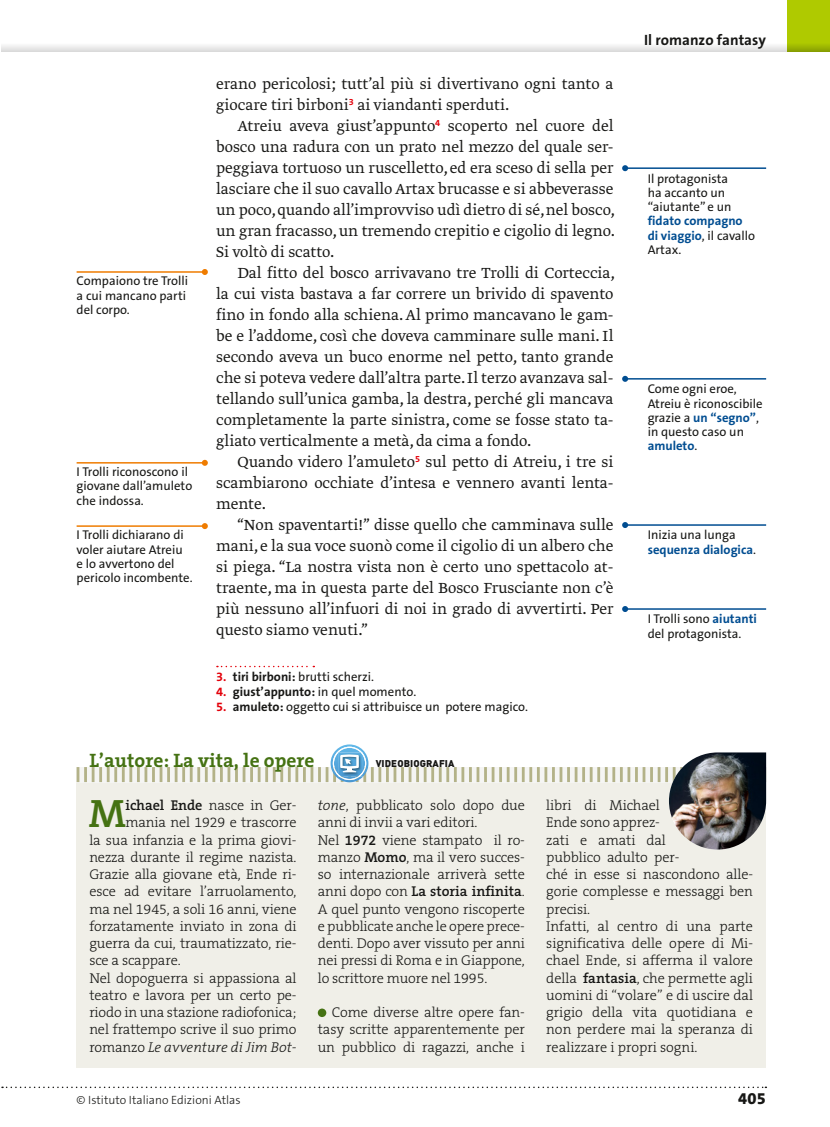
<style>
.page{position:relative;width:830px;height:1127px;background:#fff}
.page>*{position:absolute;margin:0;border:0;box-sizing:border-box;transform-origin:0 0}
.t1{font:600 39.75px "The Serif B6";color:#457213}
.t2{font:700 19.5px "The Serif B7";color:#457213}
.t3{font:300 17.25px/21px "Greta Text Pro";color:#171715;text-align:justify}
.t4{font:800 16.5px "The Sans B8";color:#171715}
.t5{font:700 15px "The Sans B7";color:#171715}
.t6{font:300 14.25px/17.2px "The Serif B3";letter-spacing:-.01em;color:#171715}
.t7{font:600 14.25px "The Serif B6";color:#171715}
.t8{font:italic 300 14.25px "The Serif B3";color:#171715}
.t9{font:12.75px/14.2px "The Sans B5 Plain";color:#171715}
.t10{font:700 12.75px "The Sans B7";color:#004d91}
.t11{font:700 12.75px "The Sans B7";color:#171715}
.t12{font:300 12px "The Sans B3";color:#171715}
.t13{font:900 9.75px "DIN Pro";letter-spacing:.01em;color:#171715}
.s1{font-family:"The Sans B7";font-weight:700;color:#e3000a}
.s2{font-family:"The Sans B7";font-weight:700}
.s3{color:#e3000a}
.s4{font-family:"The Sans B5 Plain";font-weight:400}
.s5{font-family:"The Sans B7";font-weight:700;color:#004d91}
.s6{font-family:"The Sans B5 Plain";font-weight:400;color:#171715}
.s7{font-family:"The Serif B6";font-weight:600}
.s8{font-style:normal}
.s9{font-style:italic}
.s10{font-family:"The Serif B3";font-weight:300}
</style>
<div class="page">
<div style="left:1px;top:43px;width:786px;height:8px;background:#eeeded"></div>
<div style="left:787px;top:0;width:42px;height:51px;background:#afca00"></div>
<svg style="left:787px;top:45px;width:42px;height:6px"></svg>
<svg style="left:2px;top:1086px;width:764px;height:2px"></svg>
<svg style="left:217px;top:666px;width:97px;height:1px"></svg>
<hr style="left:77px;top:271px;width:128px;height:2px;background:#ef7c00">
<svg style="left:202px;top:269px;width:6px;height:6px"></svg>
<hr style="left:77px;top:462px;width:128px;height:1px;background:#ef7c00">
<svg style="left:202px;top:460px;width:6px;height:6px"></svg>
<hr style="left:77px;top:525px;width:128px;height:2px;background:#ef7c00">
<svg style="left:202px;top:523px;width:6px;height:6px"></svg>
<hr style="left:624px;top:167px;width:141px;height:2px;background:#004d91">
<svg style="left:622px;top:165px;width:5px;height:6px"></svg>
<hr style="left:624px;top:378px;width:141px;height:2px;background:#004d91">
<svg style="left:622px;top:376px;width:5px;height:6px"></svg>
<hr style="left:624px;top:524px;width:141px;height:2px;background:#004d91">
<svg style="left:622px;top:522px;width:5px;height:6px"></svg>
<hr style="left:624px;top:608px;width:141px;height:2px;background:#004d91">
<svg style="left:622px;top:606px;width:5px;height:6px"></svg>
<div style="left:77px;top:778px;width:688px;height:289px;background:#f0efe8"></div>
<div style="left:317px;top:1008px;width:9px;height:9px;background:#457213;border-radius:50%"></div>
<svg style="left:77px;top:747px;width:591px;height:36px"></svg>
<img style="left:668px;top:752px;width:97px;height:97px">
<p class="t9" style="left:77px;top:275px;width:113px">Compaiono tre Trolli a cui mancano parti del corpo.</p>
<p class="t9" style="left:77px;top:465px;width:117px">I Trolli riconoscono il giovane dall’amuleto che indossa.</p>
<p class="t9" style="left:77px;top:529px;width:117px">I Trolli dichiarano di voler aiutare Atreiu<br>e lo avvertono del pericolo incombente.</p>
<p class="t3" style="left:216px;top:74px;width:398px">erano pericolosi; tutt’al più si divertivano ogni tanto a giocare tiri birboni<sup>3</sup> ai viandanti sperduti.</p>
<p class="t3" style="left:216px;top:116px;width:400px;text-indent:21px">Atreiu aveva giust’appunto<sup>4</sup> scoperto nel cuore del bosco una radura con un prato nel mezzo del quale ser&shy;peggiava tortuoso un ruscelletto, ed era sceso di sella per lasciare che il suo cavallo Artax brucasse e si abbeverasse un poco, quando all’improvviso udì dietro di sé, nel bosco, un gran fracasso, un tremendo crepitio e cigolio di legno.<br>Si voltò di scatto.</p>
<p class="t3" style="left:216px;top:263px;width:400px;text-indent:21px">Dal fitto del bosco arrivavano tre Trolli di Corteccia, la cui vista bastava a far correre un brivido di spavento fino in fondo alla schiena. Al primo mancavano le gam&shy;be e l’addome, così che doveva camminare sulle mani. Il secondo aveva un buco enorme nel petto, tanto grande che si poteva vedere dall’altra parte. Il terzo avanzava sal&shy;tellando sull’unica gamba, la destra, perché gli mancava completamente la parte sinistra, come se fosse stato ta&shy;gliato verticalmente a metà, da cima a fondo.</p>
<p class="t3" style="left:216px;top:452px;width:398px;text-indent:21px">Quando videro l’amuleto<sup>5</sup> sul petto di Atreiu, i tre si scambiarono occhiate d’intesa e vennero avanti lenta&shy;mente.</p>
<p class="t3" style="left:216px;top:515px;width:398px;text-indent:21px">“Non spaventarti!” disse quello che camminava sulle mani, e la sua voce suonò come il cigolio di un albero che si piega. “La nostra vista non è certo uno spettacolo at&shy;traente, ma in questa parte del Bosco Frusciante non c’è più nessuno all’infuori di noi in grado di avvertirti. Per questo siamo venuti.”</p>
<p class="t9" style="left:216px;top:670px;width:159px"><span class="s1">3.</span> <span class="s2">tiri birboni:</span> brutti scherzi.</p>
<p class="t11" style="left:216px;top:685px;width:201px"><span class="s3">4.</span> giust’appunto: <span class="s4">in quel momento.</span></p>
<p class="t9" style="left:216px;top:700px;width:313px"><span class="s1">5.</span> <span class="s2">amuleto:</span> oggetto cui si attribuisce un potere magico.</p>
<p class="t2" style="left:89px;top:750px;width:226px">L’autore: La vita, le opere</p>
<p class="t13" style="left:375px;top:757px;width:80px">VIDEOBIOGRAFIA</p>
<p class="t5" style="left:644px;top:32px;width:123px">Il romanzo fantasy</p>
<p class="t9" style="left:647px;top:172px;width:85px">Il protagonista ha accanto un “aiutante” e un</p>
<p class="t10" style="left:647px;top:214px;width:96px">fidato compagno</p>
<p class="t9" style="left:647px;top:229px;width:109px"><span class="s5">di viaggio</span>, il cavallo<br>Artax.</p>
<p class="t9" style="left:647px;top:383px;width:116px">Come ogni eroe,<br>Atreiu è riconoscibile</p>
<p class="t10" style="left:647px;top:411px;width:113px"><span class="s6">grazie a</span> un “segno”<span class="s6">,</span></p>
<p class="t9" style="left:647px;top:425px;width:98px">in questo caso un</p>
<p class="t10" style="left:647px;top:439px;width:51px">amuleto<span class="s6">.</span></p>
<p class="t9" style="left:647px;top:529px;width:90px">Inizia una lunga</p>
<p class="t10" style="left:647px;top:543px;width:110px">sequenza dialogica<span class="s6">.</span></p>
<p class="t9" style="left:647px;top:613px;width:111px">I Trolli sono <span class="s5">aiutanti </span>del protagonista.</p>
<h1 class="t1" style="left:89px;top:793px;width:39px">M</h1>
<p class="t6" style="left:125px;top:797px;width:172px"><span class="s7">ichael Ende</span> nasce in Ger-</p>
<p class="t6" style="left:125px;top:814px;width:172px">mania nel 1929 e trascorre</p>
<p class="t6" style="left:89px;top:832px;width:208px">la sua infanzia e la prima giovi-</p>
<p class="t6" style="left:89px;top:849px;width:208px">nezza durante il regime nazista.</p>
<p class="t6" style="left:89px;top:866px;width:208px">Grazie alla giovane età, Ende ri-</p>
<p class="t6" style="left:89px;top:883px;width:208px">esce ad evitare l’arruolamento,</p>
<p class="t6" style="left:89px;top:901px;width:208px">ma nel 1945, a soli 16 anni, viene</p>
<p class="t6" style="left:89px;top:918px;width:208px">forzatamente inviato in zona di</p>
<p class="t6" style="left:89px;top:935px;width:208px">guerra da cui, traumatizzato, rie-</p>
<p class="t6" style="left:89px;top:952px;width:93px">sce a scappare.</p>
<p class="t6" style="left:89px;top:970px;width:208px">Nel dopoguerra si appassiona al</p>
<p class="t6" style="left:89px;top:987px;width:208px">teatro e lavora per un certo pe-</p>
<p class="t6" style="left:89px;top:1004px;width:208px">riodo in una stazione radiofonica;</p>
<p class="t6" style="left:89px;top:1021px;width:208px">nel frattempo scrive il suo primo</p>
<p class="t8" style="left:89px;top:1039px;width:208px"><span class="s8">romanzo</span> Le avventure di Jim Bot-</p>
<p class="t12" style="left:77px;top:1093px;width:165px">© Istituto Italiano Edizioni Atlas</p>
<p class="t6" style="left:317px;top:797px;width:208px"><span class="s9">tone</span>, pubblicato solo dopo due anni di invii a vari editori.<br>Nel <span class="s7">1972</span> viene stampato il ro&shy;manzo <span class="s7">Momo</span>, ma il vero succes&shy;so internazionale arriverà sette</p>
<p class="t7" style="left:317px;top:884px;width:208px"><span class="s10">anni dopo con</span> La storia infinita<span class="s10">.</span></p>
<p class="t6" style="left:317px;top:901px;width:208px;text-align:justify">A quel punto vengono riscoperte e pubblicate anche le opere prece&shy;denti. Dopo aver vissuto per anni nei pressi di Roma e in Giappone, lo scrittore muore nel 1995.</p>
<p class="t6" style="left:317px;top:1004px;width:208px;text-align:justify;text-indent:14px">Come diverse altre opere fan&shy;tasy scritte apparentemente per un pubblico di ragazzi, anche i</p>
<p class="t6" style="left:546px;top:797px;width:208px">libri di Michael<br>Ende sono apprez-<br>zati e amati dal<br>pubblico adulto per-<br>ché in esse si nascondono alle&shy;gorie complesse e messaggi ben precisi.<br>Infatti, al centro di una parte significativa delle opere di Mi&shy;chael Ende, si afferma il valore della <span class="s7">fantasia</span>, che permette agli uomini di “volare” e di uscire dal grigio della vita quotidiana e non perdere mai la speranza di realizzare i propri sogni.</p>
<p class="t4" style="left:737px;top:1089px;width:29px">405</p>
</div>
